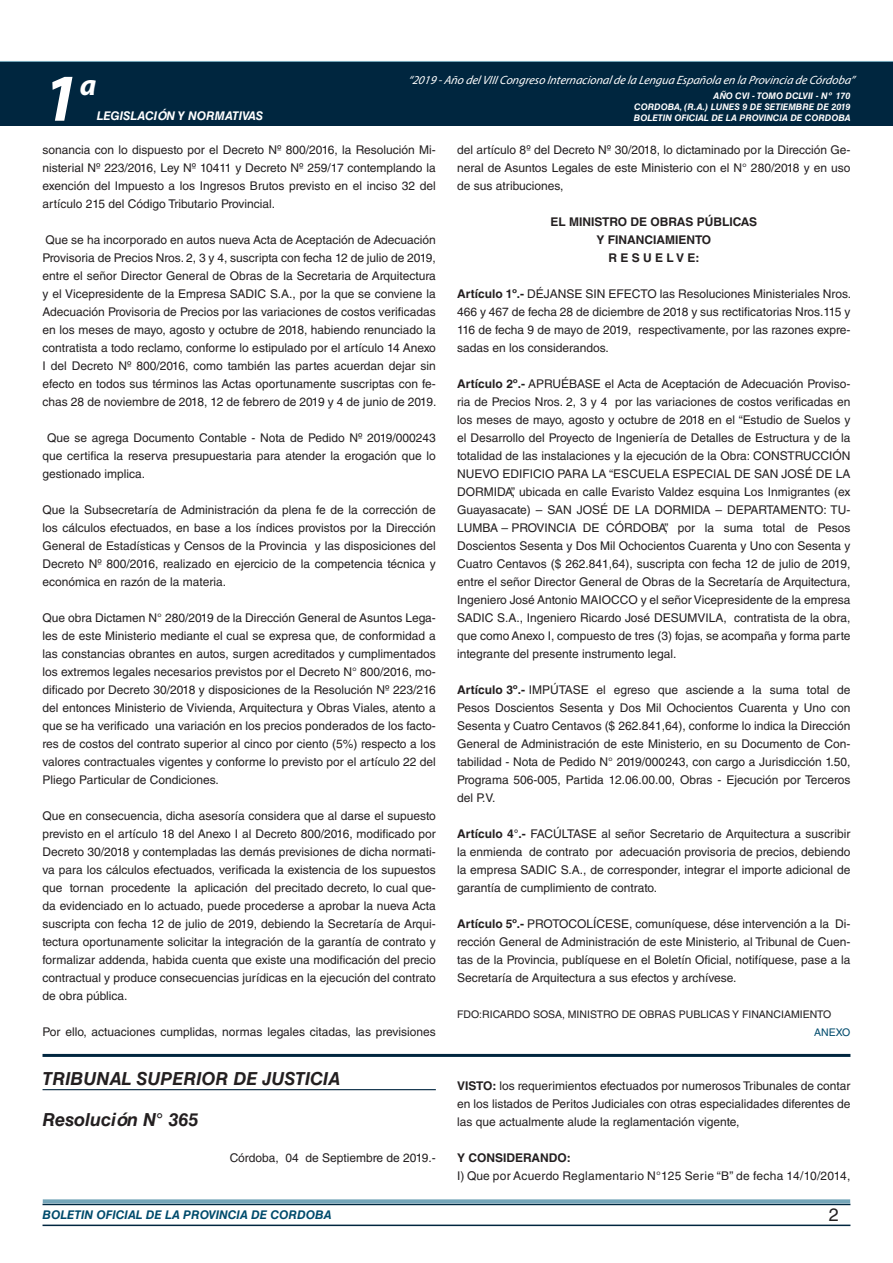
<style>
.page{position:relative;width:893px;height:1263px;background:#fff}
.page>*{position:absolute;margin:0;border:0;box-sizing:border-box;transform-origin:0 0}
.t1{font:italic 700 67.5px "Myriad Pro";color:#fff}
.t2{font:italic 700 30px "Myriad Pro";color:#fff}
.t3{font:italic 700 18px "Helvetica LT Std";color:#231f20}
.t4{font:18px "Helvetica LT Std";color:#231f20}
.t5{font:12px/18px "Helvetica LT Std";color:#231f20;text-align:justify}
.t6{font:italic 12px "Myriad Pro";color:#fff}
.t7{font:700 12px/18px "Helvetica LT Std";color:#231f20;text-align:center}
.t8{font:12px "Helvetica LT Std";letter-spacing:.025em;color:#231f20}
.t9{font:italic 700 12px "Helvetica LT Std";color:#004b6c}
.t10{font:italic 700 12px "Helvetica LT Std";color:#fff}
.t11{font:10.5px "Helvetica LT Std";color:#231f20}
.t12{font:10.5px "Helvetica LT Std";color:#004b6c}
.t13{font:italic 700 9px/10.8px "Helvetica LT Std";color:#fff;text-align:justify}
.s1{font-weight:700}
</style>
<div class="page">
<div style="left:0;top:61px;width:893px;height:6px;background:#73a5b8"></div>
<div style="left:0;top:62px;width:893px;height:64px;background:#00263f"></div>
<hr style="left:43px;top:1224px;width:807px;height:2px;background:#00263f">
<div style="left:42px;top:1198px;width:809px;height:8px;background:#fff;opacity:.75"></div>
<hr style="left:43px;top:1089px;width:393px;height:1px;background:#00263f">
<hr style="left:43px;top:1054px;width:807px;height:3px;background:#00263f">
<h1 class="t1" style="left:43px;top:54px;width:38px">1</h1>
<h2 class="t2" style="left:80px;top:66px;width:18px">a</h2>
<p class="t10" style="left:97px;top:109px;width:168px">LEGISLACIÓN Y NORMATIVAS</p>
<p class="t6" style="left:408px;top:72px;width:448px">“2019 -Año delVIIICongreso Internacionalde la Lengua Esp añola en la Provincia de Córdoba”</p>
<p class="t13" style="left:634px;top:91px;width:218px;text-indent:79px">AÑO CVI - TOMO DCLVII - Nº 170<br>CORDOBA, (R.A.) LUNES 9 DE SETIEMBRE DE 2019<br>BOLETIN OFICIAL DE LA PROVINCIA DE CORDOBA</p>
<p class="t5" style="left:43px;top:141px;width:395px">sonancia con lo dispuesto por el Decreto Nº 800/2016, la Resolución Mi&shy;nisterial Nº 223/2016, Ley Nº 10411 y Decreto Nº 259/17 contemplando la exención del Impuesto a los Ingresos Brutos previsto en el inciso 32 del artículo 215 del Código Tributario Provincial.</p>
<p class="t5" style="left:43px;top:231px;width:395px">Que se ha incorporado en autos nueva Acta de Aceptación de Adecuación Provisoria de Precios Nros. 2, 3 y 4, suscripta con fecha 12 de julio de 2019, entre el señor Director General de Obras de la Secretaria de Arquitectura y el Vicepresidente de la Empresa SADIC S.A., por la que se conviene la Adecuación Provisoria de Precios por las variaciones de costos verificadas en los meses de mayo, agosto y octubre de 2018, habiendo renunciado la contratista a todo reclamo, conforme lo estipulado por el artículo 14 Anexo I del Decreto Nº 800/2016, como también las partes acuerdan dejar sin efecto en todos sus términos las Actas oportunamente suscriptas con fe&shy;chas 28 de noviembre de 2018, 12 de febrero de 2019 y 4 de junio de 2019.</p>
<p class="t5" style="left:43px;top:429px;width:395px;text-indent:5px">Que se agrega Documento Contable - Nota de Pedido Nº 2019/000243 que certifica la reserva presupuestaria para atender la erogación que lo gestionado implica.</p>
<p class="t5" style="left:43px;top:501px;width:395px">Que la Subsecretaría de Administración da plena fe de la corrección de los cálculos efectuados, en base a los índices provistos por la Dirección General de Estadísticas y Censos de la Provincia y las disposiciones del Decreto Nº 800/2016, realizado en ejercicio de la competencia técnica y económica en razón de la materia.</p>
<p class="t5" style="left:43px;top:609px;width:395px">Que obra Dictamen N° 280/2019 de la Dirección General de Asuntos Lega&shy;les de este Ministerio mediante el cual se expresa que, de conformidad a las constancias obrantes en autos, surgen acreditados y cumplimentados los extremos legales necesarios previstos por el Decreto N° 800/2016, mo&shy;dificado por Decreto 30/2018 y disposiciones de la Resolución Nº 223/216 del entonces Ministerio de Vivienda, Arquitectura y Obras Viales, atento a que se ha verificado una variación en los precios ponderados de los facto&shy;res de costos del contrato superior al cinco por ciento (5%) respecto a los valores contractuales vigentes y conforme lo previsto por el artículo 22 del Pliego Particular de Condiciones.</p>
<p class="t5" style="left:43px;top:807px;width:395px">Que en consecuencia, dicha asesoría considera que al darse el supuesto previsto en el artículo 18 del Anexo I al Decreto 800/2016, modificado por Decreto 30/2018 y contempladas las demás previsiones de dicha normati&shy;va para los cálculos efectuados, verificada la existencia de los supuestos que tornan procedente la aplicación del precitado decreto, lo cual que&shy;da evidenciado en lo actuado, puede procederse a aprobar la nueva Acta suscripta con fecha 12 de julio de 2019, debiendo la Secretaría de Arqui&shy;tectura oportunamente solicitar la integración de la garantía de contrato y formalizar addenda, habida cuenta que existe una modificación del precio contractual y produce consecuencias jurídicas en la ejecución del contrato de obra pública.</p>
<p class="t5" style="left:43px;top:1023px;width:395px">Por ello, actuaciones cumplidas, normas legales citadas, las previsiones</p>
<h3 class="t3" style="left:43px;top:1067px;width:299px">TRIBUNAL SUPERIOR DE JUSTICIA</h3>
<h3 class="t3" style="left:43px;top:1108px;width:157px">Resolución N° 365</h3>
<p class="t5" style="left:230px;top:1149px;width:208px">Córdoba, 04 de Septiembre de 2019.-</p>
<p class="t5" style="left:457px;top:141px;width:395px">del artículo 8º del Decreto Nº 30/2018, lo dictaminado por la Dirección Ge&shy;neral de Asuntos Legales de este Ministerio con el N° 280/2018 y en uso de sus atribuciones,</p>
<p class="t7" style="left:550px;top:212px;width:208px">EL MINISTRO DE OBRAS PÚBLICAS<br>Y FINANCIAMIENTO<br>R E S U E L V E:</p>
<p class="t5" style="left:457px;top:285px;width:396px"><span class="s1">Artículo 1º.-</span> DÉJANSE SIN EFECTO las Resoluciones Ministeriales Nros.<br>466 y 467 de fecha 28 de diciembre de 2018 y sus rectificatorias Nros.115 y 116 de fecha 9 de mayo de 2019, respectivamente, por las razones expre&shy;sadas en los considerandos.</p>
<p class="t5" style="left:457px;top:375px;width:395px"><span class="s1">Artículo 2º.-</span> APRUÉBASE el Acta de Aceptación de Adecuación Proviso&shy;ria de Precios Nros. 2, 3 y 4 por las variaciones de costos verificadas en los meses de mayo, agosto y octubre de 2018 en el “Estudio de Suelos y el Desarrollo del Proyecto de Ingeniería de Detalles de Estructura y de la totalidad de las instalaciones y la ejecución de la Obra: CONSTRUCCIÓN NUEVO EDIFICIO PARA LA “ESCUELA ESPECIAL DE SAN JOSÉ DE LA DORMIDA”, ubicada en calle Evaristo Valdez esquina Los Inmigrantes (ex Guayasacate) – SAN JOSÉ DE LA DORMIDA – DEPARTAMENTO: TU-LUMBA – PROVINCIA DE CÓRDOBA”, por la suma total de Pesos Doscientos Sesenta y Dos Mil Ochocientos Cuarenta y Uno con Sesenta y Cuatro Centavos ($ 262.841,64), suscripta con fecha 12 de julio de 2019, entre el señor Director General de Obras de la Secretaría de Arquitectura, Ingeniero José Antonio MAIOCCO y el señor Vicepresidente de la empresa SADIC S.A., Ingeniero Ricardo José DESUMVILA, contratista de la obra, que como Anexo I, compuesto de tres (3) fojas, se acompaña y forma parte integrante del presente instrumento legal.</p>
<p class="t5" style="left:457px;top:681px;width:395px"><span class="s1">Artículo 3º.-</span> IMPÚTASE el egreso que asciende a la suma total de Pesos Doscientos Sesenta y Dos Mil Ochocientos Cuarenta y Uno con Sesenta y Cuatro Centavos ($ 262.841,64), conforme lo indica la Dirección General de Administración de este Ministerio, en su Documento de Con&shy;tabilidad - Nota de Pedido N° 2019/000243, con cargo a Jurisdicción 1.50, Programa 506-005, Partida 12.06.00.00, Obras - Ejecución por Terceros del P.V.</p>
<p class="t5" style="left:457px;top:825px;width:395px"><span class="s1">Artículo 4°.-</span> FACÚLTASE al señor Secretario de Arquitectura a suscribir la enmienda de contrato por adecuación provisoria de precios, debiendo la empresa SADIC S.A., de corresponder, integrar el importe adicional de garantía de cumplimiento de contrato.</p>
<p class="t5" style="left:457px;top:915px;width:395px"><span class="s1">Artículo 5º.-</span> PROTOCOLÍCESE, comuníquese, dése intervención a la Di&shy;rección General de Administración de este Ministerio, al Tribunal de Cuen&shy;tas de la Provincia, publíquese en el Boletín Oficial, notifíquese, pase a la Secretaría de Arquitectura a sus efectos y archívese.</p>
<p class="t11" style="left:457px;top:1008px;width:41px">FDO:Ricardo</p>
<p class="t11" style="left:533px;top:1008px;width:16px">Sosa</p>
<p class="t11" style="left:562px;top:1008px;width:22px">, Ministro</p>
<p class="t11" style="left:622px;top:1008px;width:34px">de Obras</p>
<p class="t11" style="left:679px;top:1008px;width:15px">Publicas</p>
<p class="t11" style="left:732px;top:1008px;width:24px">y Financiamiento</p>
<p class="t12" style="left:814px;top:1026px;width:38px">ANEXO</p>
<p class="t5" style="left:457px;top:1077px;width:395px"><span class="s1">VISTO:</span> los requerimientos efectuados por numerosos Tribunales de contar en los listados de Peritos Judiciales con otras especialidades diferentes de las que actualmente alude la reglamentación vigente,</p>
<p class="t7" style="left:457px;top:1148px;width:115px">Y CONSIDERANDO:</p>
<p class="t8" style="left:457px;top:1169px;width:395px">I) Que por Acuerdo Reglamentario N°125 Serie “B” de fecha 14/10/2014,</p>
<p class="t9" style="left:43px;top:1208px;width:290px">BOLETIN OFICIAL DE LA PROVINCIA DE CORDOBA</p>
<h3 class="t4" style="left:829px;top:1204px;width:12px">2</h3>
</div>
